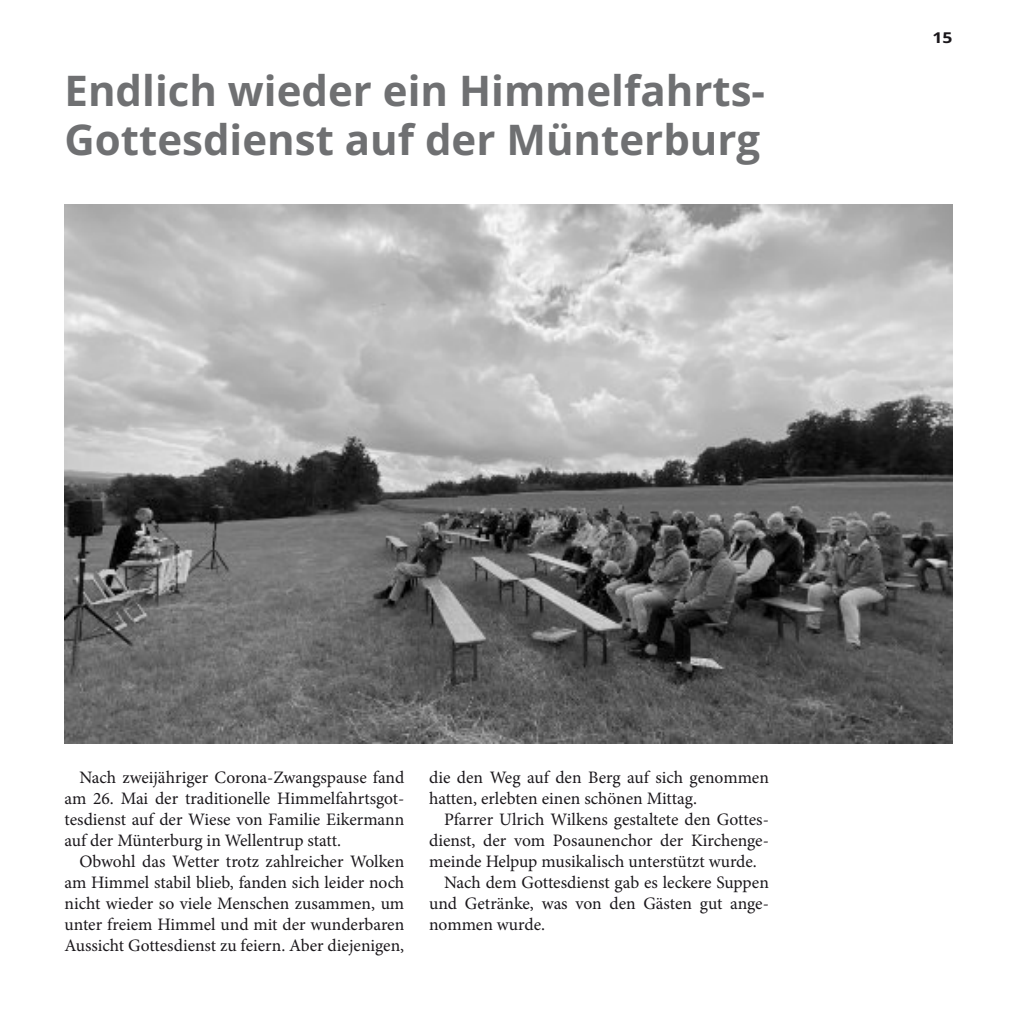
<style>
.page{position:relative;width:1017px;height:1017px;background:#fff}
.page>*{position:absolute;margin:0;border:0;box-sizing:border-box;transform-origin:0 0}
.t1{font:700 42px/49px "Open Sans";color:#6f7072}
.t2{font:17.5px/21px "Minion Pro";color:#1a171b;text-align:justify}
.t3{font:700 14.88px "Open Sans";color:#1a171b;scale:1.18 1}
</style>
<div class="page">
<img style="left:64px;top:204px;width:888px;height:540px">
<h1 class="t1" style="left:64px;top:66px;width:702px">Endlich wieder ein Himmelfahrts-<br>Gottesdienst auf der Münterburg</h1>
<p class="t3" style="left:932px;top:27px;width:18px">15</p>
<p class="t2" style="left:64px;top:768px;width:341px;text-indent:15px">Nach zweijähriger Corona-Zwangspause fand am 26. Mai der traditionelle Himmelfahrtsgot‐ tesdienst auf der Wiese von Familie Eikermann auf der Münterburg in Wellentrup statt.</p>
<p class="t2" style="left:64px;top:852px;width:341px;text-indent:15px">Obwohl das Wetter trotz zahlreicher Wolken am Himmel stabil blieb, fanden sich leider noch nicht wieder so viele Menschen zusammen, um unter freiem Himmel und mit der wunderbaren Aussicht Gottesdienst zu feiern. Aber diejenigen,</p>
<p class="t2" style="left:429px;top:768px;width:341px">die den Weg auf den Berg auf sich genommen hatten, erlebten einen schönen Mittag.</p>
<p class="t2" style="left:444px;top:810px;width:326px">Pfarrer Ulrich Wilkens gestaltete den Gottes‐</p>
<p class="t2" style="left:429px;top:831px;width:341px">dienst, der vom Posaunenchor der Kirchenge‐</p>
<p class="t2" style="left:429px;top:852px;width:329px">meinde Helpup musikalisch unterstützt wurde.</p>
<p class="t2" style="left:444px;top:873px;width:326px">Nach dem Gottesdienst gab es leckere Suppen</p>
<p class="t2" style="left:429px;top:894px;width:341px">und Getränke, was von den Gästen gut ange‐</p>
<p class="t2" style="left:429px;top:915px;width:117px">nommen wurde.</p>
</div>
